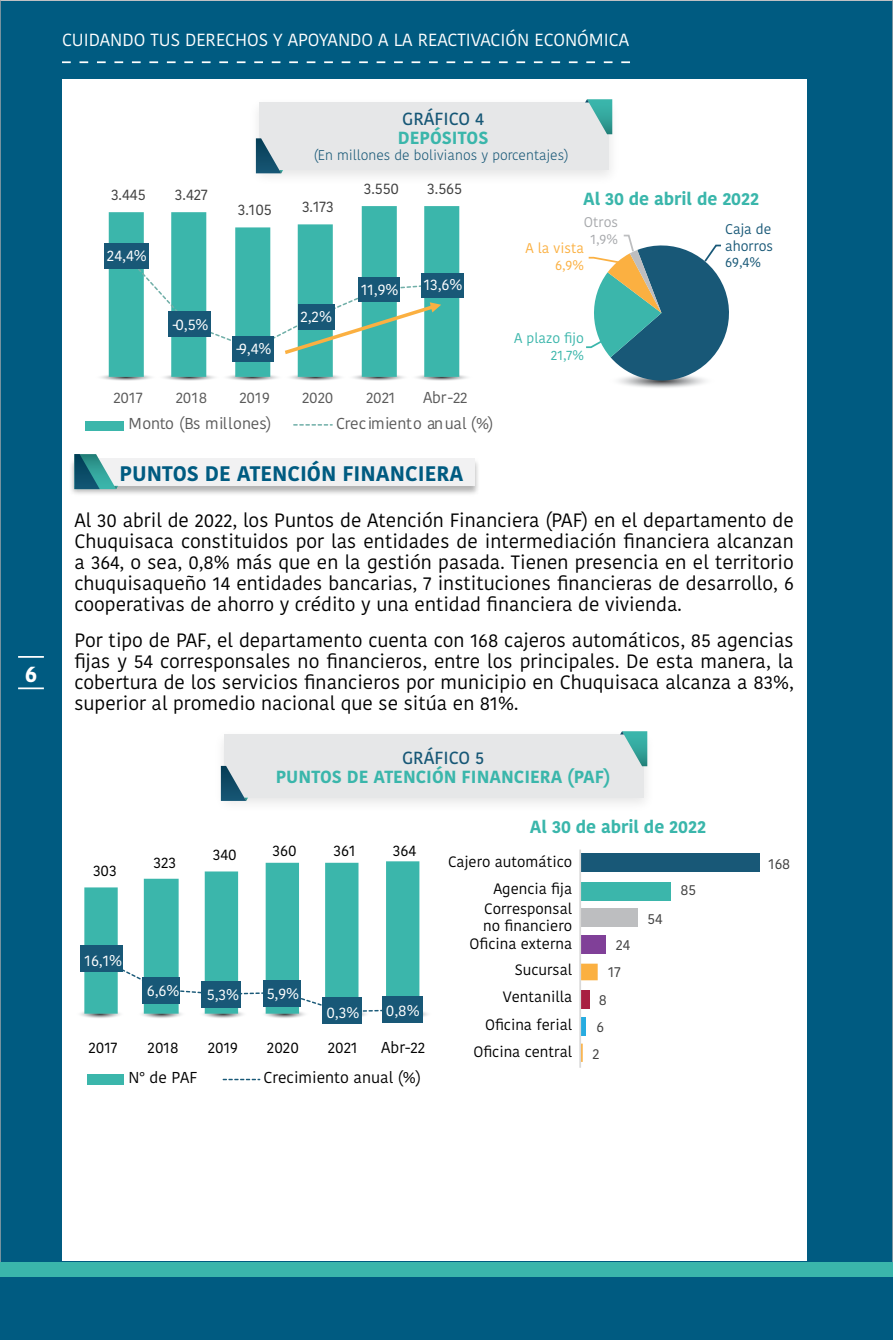
<style>
.page{position:relative;width:893px;height:1340px;background:#fff}
.page>*{position:absolute;margin:0;border:0;box-sizing:border-box;transform-origin:0 0}
.t1{font:700 22.75px "Kohinoor Bangla";color:#fff}
.t2{font:700 21px "Kohinoor Bangla";color:#005b81}
.t3{font:19.25px/21px "Kohinoor Bangla";color:#000;text-align:justify}
.t4{font:700 17.5px "Kohinoor Bangla";color:#3ab6ab}
.t5{font:17.5px "Kohinoor Bangla";color:#fff}
.t6{font:500 17.5px "Kohinoor Bangla";color:#165776}
.t7{font:15.75px "Kohinoor Bangla";color:#010101}
.t8{font:15.75px "Kohinoor Bangla";letter-spacing:-.005em;color:#5a5a5a}
.t9{font:15.75px "Kohinoor Bangla";color:#fff}
.t10{font:15.75px "Kohinoor Bangla";color:#414141}
.t11{font:15.05px/26.6px "Kohinoor Bangla";color:#010101;text-align:right}
.t12{font:15.05px/26.6px "Kohinoor Bangla";color:#414141}
.t13{font:300 14px "Kohinoor Bangla";color:#165776}
.t14{font:14px/16.8px "Kohinoor Bangla";color:#185877}
.t15{font:14px/16.8px "Kohinoor Bangla";color:#3bb6ab;text-align:right}
.t16{font:14px/16.8px "Kohinoor Bangla";color:#fbb041;text-align:right}
.t17{font:14px/16.8px "Kohinoor Bangla";color:#a7a9ac;text-align:center}
</style>
<div class="page">
<div style="left:1px;top:1px;width:892px;height:1337px;background:#005b81"></div>
<div style="left:62px;top:79px;width:744px;height:1181px;background:#fff"></div>
<hr style="left:18px;top:687px;width:26px;height:2px;background:#fff">
<svg style="left:18px;top:656px;width:26px;height:1px"></svg>
<svg style="left:62px;top:61px;width:568px;height:2px"></svg>
<div style="left:224px;top:734px;width:420px;height:63px;background:#e6e7e8"></div>
<svg style="left:620px;top:731px;width:27px;height:35px"></svg>
<svg style="left:221px;top:766px;width:27px;height:35px"></svg>
<svg style="left:84px;top:861px;width:335px;height:97px;fill:#3bb6ab"></svg>
<svg style="left:80px;top:958px;width:348px;height:61px"></svg>
<div style="left:80px;top:945px;width:42px;height:26px;background:#185877"></div>
<div style="left:142px;top:977px;width:38px;height:26px;background:#185877"></div>
<div style="left:202px;top:981px;width:39px;height:26px;background:#185877"></div>
<div style="left:263px;top:980px;width:37px;height:26px;background:#185877"></div>
<div style="left:322px;top:997px;width:39px;height:26px;background:#185877"></div>
<div style="left:382px;top:996px;width:40px;height:26px;background:#185877"></div>
<div style="left:87px;top:1074px;width:37px;height:10px;background:#3bb6ab"></div>
<svg style="left:223px;top:1078px;width:37px;height:2px"></svg>
<div style="left:581px;top:853px;width:178px;height:19px;background:#185877"></div>
<div style="left:581px;top:882px;width:90px;height:18px;background:#3bb6ab"></div>
<div style="left:581px;top:908px;width:57px;height:19px;background:#bdbec0"></div>
<div style="left:581px;top:935px;width:25px;height:18px;background:#804098"></div>
<svg style="left:581px;top:963px;width:17px;height:98px"></svg>
<hr style="left:579px;top:849px;width:2px;height:218px;background:#d9d9d8">
<div style="left:0;top:1276px;width:893px;height:63px;background:#005b81"></div>
<div style="left:0;top:1261px;width:893px;height:15px;background:#3ab5ab"></div>
<div style="left:69px;top:457px;width:411px;height:39px;background:#000;opacity:.3"></div>
<div style="left:74px;top:458px;width:401px;height:28px;background:#f1f1f2"></div>
<svg style="left:74px;top:454px;width:44px;height:35px"></svg>
<svg style="left:100px;top:372px;width:367px;height:9px"></svg>
<div style="left:259px;top:102px;width:350px;height:68px;background:#e6e7e8"></div>
<svg style="left:585px;top:99px;width:27px;height:35px"></svg>
<svg style="left:256px;top:138px;width:27px;height:35px"></svg>
<svg style="left:109px;top:206px;width:350px;height:171px;fill:#3bb6ab"></svg>
<div style="left:104px;top:243px;width:44px;height:25px;background:#185877"></div>
<div style="left:232px;top:336px;width:41px;height:25px;background:#185877"></div>
<div style="left:421px;top:273px;width:43px;height:24px;background:#185877"></div>
<div style="left:86px;top:421px;width:38px;height:9px;background:#3bb6ab"></div>
<svg style="left:293px;top:424px;width:40px;height:1px"></svg>
<svg style="left:586px;top:234px;width:143px;height:154px"></svg>
<svg style="left:125px;top:255px;width:316px;height:99px"></svg>
<p class="t1" style="left:25px;top:654px;width:14px">6</p>
<p class="t5" style="left:62px;top:26px;width:569px">CUIDANDO TUS DERECHOS Y APOYANDO A LA REACTIVACIÓN ECONÓMICA</p>
<p class="t10" style="left:111px;top:182px;width:36px">3.445</p>
<p class="t10" style="left:175px;top:182px;width:35px">3.427</p>
<p class="t9" style="left:107px;top:243px;width:41px">24,4%</p>
<p class="t9" style="left:173px;top:312px;width:38px">-0,5%</p>
<p class="t6" style="left:402px;top:104px;width:84px">GRÁFICO 4</p>
<p class="t4" style="left:398px;top:122px;width:92px">DEPÓSITOS</p>
<p class="t13" style="left:314px;top:144px;width:256px">(En millones de bolivianos y porcentajes)</p>
<p class="t10" style="left:238px;top:198px;width:35px">3.105</p>
<p class="t10" style="left:302px;top:194px;width:33px">3.173</p>
<p class="t9" style="left:236px;top:336px;width:37px">-9,4%</p>
<p class="t9" style="left:300px;top:304px;width:33px">2,2%</p>
<p class="t10" style="left:364px;top:176px;width:37px">3.550</p>
<p class="t10" style="left:427px;top:176px;width:36px">3.565</p>
<p class="t9" style="left:361px;top:277px;width:39px">11,9%</p>
<p class="t9" style="left:424px;top:272px;width:40px">13,6%</p>
<p class="t4" style="left:583px;top:183px;width:178px">Al 30 de abril de 2022</p>
<p class="t17" style="left:584px;top:213px;width:36px">Otros<br>1,9%</p>
<p class="t16" style="left:525px;top:240px;width:60px">A la vista<br>6,9%</p>
<p class="t15" style="left:514px;top:330px;width:71px">A plazo fijo<br>21,7%</p>
<p class="t14" style="left:725px;top:220px;width:50px">Caja de ahorros<br>69,4%</p>
<p class="t8" style="left:113px;top:385px;width:31px">2017</p>
<p class="t8" style="left:176px;top:385px;width:33px">2018</p>
<p class="t8" style="left:239px;top:385px;width:32px">2019</p>
<p class="t8" style="left:302px;top:385px;width:33px">2020</p>
<p class="t8" style="left:366px;top:385px;width:31px">2021</p>
<p class="t8" style="left:423px;top:385px;width:46px">Abr-22</p>
<p class="t8" style="left:128px;top:411px;width:145px">Monto (Bs millones)</p>
<p class="t8" style="left:336px;top:411px;width:159px">Crecimiento anual (%)</p>
<p class="t2" style="left:119px;top:455px;width:345px">PUNTOS DE ATENCIÓN FINANCIERA</p>
<p class="t3" style="left:74px;top:509px;width:721px">Al 30 abril de 2022, los Puntos de Atención Financiera (PAF) en el departamento de Chuquisaca constituidos por las entidades de intermediación financiera alcanzan a 364, o sea, 0,8% más que en la gestión pasada. Tienen presencia en el territorio chuquisaqueño 14 entidades bancarias, 7 instituciones financieras de desarrollo, 6 cooperativas de ahorro y crédito y una entidad financiera de vivienda.</p>
<p class="t3" style="left:74px;top:629px;width:721px">Por tipo de PAF, el departamento cuenta con 168 cajeros automáticos, 85 agencias fijas y 54 corresponsales no financieros, entre los principales. De esta manera, la cobertura de los servicios financieros por municipio en Chuquisaca alcanza a 83%, superior al promedio nacional que se sitúa en 81%.</p>
<p class="t6" style="left:402px;top:743px;width:84px">GRÁFICO 5</p>
<p class="t4" style="left:276px;top:761px;width:336px">PUNTOS DE ATENCIÓN FINANCIERA (PAF)</p>
<p class="t7" style="left:93px;top:858px;width:25px">303</p>
<p class="t7" style="left:153px;top:850px;width:24px">323</p>
<p class="t7" style="left:213px;top:842px;width:25px">340</p>
<p class="t7" style="left:273px;top:838px;width:26px">360</p>
<p class="t7" style="left:334px;top:838px;width:23px">361</p>
<p class="t7" style="left:393px;top:838px;width:25px">364</p>
<p class="t9" style="left:85px;top:948px;width:39px">16,1%</p>
<p class="t9" style="left:147px;top:978px;width:34px">6,6%</p>
<p class="t9" style="left:207px;top:982px;width:34px">5,3%</p>
<p class="t9" style="left:267px;top:981px;width:34px">5,9%</p>
<p class="t9" style="left:326px;top:1000px;width:34px">0,3%</p>
<p class="t9" style="left:386px;top:998px;width:35px">0,8%</p>
<p class="t7" style="left:88px;top:1035px;width:31px">2017</p>
<p class="t7" style="left:148px;top:1035px;width:32px">2018</p>
<p class="t7" style="left:208px;top:1035px;width:32px">2019</p>
<p class="t7" style="left:267px;top:1035px;width:33px">2020</p>
<p class="t7" style="left:328px;top:1035px;width:31px">2021</p>
<p class="t7" style="left:381px;top:1035px;width:45px">Abr-22</p>
<p class="t7" style="left:129px;top:1064px;width:70px">N° de PAF</p>
<p class="t7" style="left:263px;top:1064px;width:160px">Crecimiento anual (%)</p>
<p class="t4" style="left:530px;top:811px;width:178px">Al 30 de abril de 2022</p>
<p class="t11" style="left:448px;top:848px;width:126px">Cajero automático<br>Agencia fija</p>
<p class="t11" style="left:469px;top:899px;width:104px;line-height:17.3px">Corresponsal no financiero<br>Oficina externa</p>
<p class="t11" style="left:503px;top:956px;width:71px">Sucursal<br>Ventanilla</p>
<p class="t11" style="left:473px;top:1011px;width:100px">Oficina ferial<br>Oficina central</p>
<p class="t12" style="left:608px;top:931px;width:23px;text-indent:7px">24<br>17</p>
<p class="t12" style="left:592px;top:986px;width:16px;text-align:center">8<br>6<br>2</p>
<p class="t12" style="left:647px;top:904px;width:16px">54</p>
<p class="t12" style="left:680px;top:876px;width:17px">85</p>
<p class="t12" style="left:769px;top:849px;width:23px">168</p>
</div>
